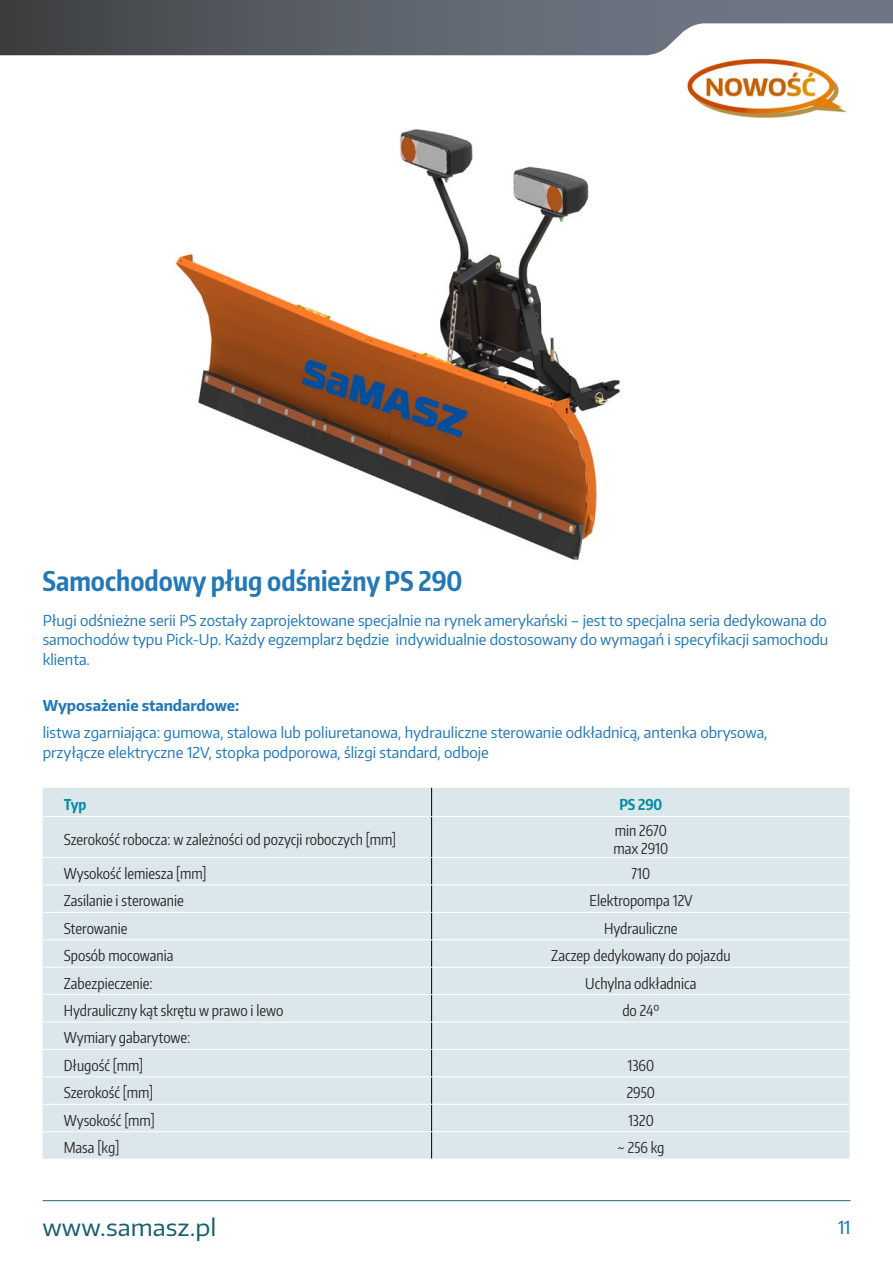
<style>
.page{position:relative;width:893px;height:1263px;background:#fff}
.page>*{position:absolute;margin:0;border:0;box-sizing:border-box;transform-origin:0 0}
.t1{font:700 27.15px "Encode Sans Compressed";color:#2478b6}
.t2{font:23.25px "Encode Sans Wide";color:#1b606f}
.t3{font:500 18px "Encode Sans Compressed";color:#2478b6}
.t4{font:15px/19.5px "Encode Sans Narrow";color:#2478b6;text-align:justify}
.t5{font:15px/18px "Encode Sans Compressed";color:#282827}
.t6{font:700 15px "Encode Sans Narrow";color:#2478b6}
.t7{font:700 15px "Encode Sans Compressed";color:#008ca2}
</style>
<div class="page">
<img style="left:687px;top:58px;width:160px;height:60px">
<div style="left:43px;top:788px;width:807px;height:371px;background:#dce7ec"></div>
<svg style="left:431px;top:788px;width:1px;height:28px"></svg>
<hr style="left:431px;top:817px;width:1px;height:40px;background:#000">
<svg style="left:431px;top:858px;width:1px;height:301px"></svg>
<hr style="left:43px;top:816px;width:389px;height:1px;background:#fff">
<hr style="left:432px;top:816px;width:418px;height:1px;background:#fff">
<hr style="left:43px;top:857px;width:389px;height:1px;background:#fff">
<hr style="left:432px;top:857px;width:418px;height:1px;background:#fff">
<hr style="left:43px;top:885px;width:389px;height:1px;background:#fff">
<hr style="left:432px;top:885px;width:418px;height:1px;background:#fff">
<hr style="left:43px;top:912px;width:389px;height:1px;background:#fff">
<hr style="left:432px;top:912px;width:418px;height:1px;background:#fff">
<hr style="left:43px;top:939px;width:389px;height:1px;background:#fff">
<hr style="left:432px;top:939px;width:418px;height:1px;background:#fff">
<hr style="left:43px;top:967px;width:389px;height:1px;background:#fff">
<hr style="left:432px;top:967px;width:418px;height:1px;background:#fff">
<hr style="left:43px;top:994px;width:389px;height:1px;background:#fff">
<hr style="left:432px;top:994px;width:418px;height:1px;background:#fff">
<hr style="left:43px;top:1022px;width:389px;height:1px;background:#fff">
<hr style="left:432px;top:1022px;width:418px;height:1px;background:#fff">
<hr style="left:43px;top:1049px;width:389px;height:1px;background:#fff">
<hr style="left:432px;top:1049px;width:418px;height:1px;background:#fff">
<hr style="left:43px;top:1076px;width:389px;height:1px;background:#fff">
<hr style="left:432px;top:1076px;width:418px;height:1px;background:#fff">
<hr style="left:43px;top:1104px;width:389px;height:1px;background:#fff">
<hr style="left:432px;top:1104px;width:418px;height:1px;background:#fff">
<hr style="left:43px;top:1131px;width:389px;height:1px;background:#fff">
<hr style="left:432px;top:1131px;width:418px;height:1px;background:#fff">
<img style="left:175px;top:129px;width:446px;height:432px">
<svg style="left:0;top:0;width:893px;height:55px"></svg>
<hr style="left:43px;top:1200px;width:807px;height:1px;background:#1b606f">
<h1 class="t1" style="left:43px;top:563px;width:422px">Samochodowy pług odśnieżny PS 290</h1>
<p class="t4" style="left:43px;top:610px;width:787px">Pługi odśnieżne serii PS zostały zaprojektowane specjalnie na rynek amerykański – jest to specjalna seria dedykowana do samochodów typu Pick-Up. Każdy egzemplarz będzie indywidualnie dostosowany do wymagań i specyfikacji samochodu klienta.</p>
<p class="t6" style="left:43px;top:696px;width:198px">Wyposażenie standardowe:</p>
<p class="t4" style="left:43px;top:723px;width:726px">listwa zgarniająca: gumowa, stalowa lub poliuretanowa, hydrauliczne sterowanie odkładnicą, antenka obrysowa, przyłącze elektryczne 12V, stopka podporowa, ślizgi standard, odboje</p>
<p class="t7" style="left:64px;top:794px;width:24px">Typ</p>
<p class="t7" style="left:619px;top:794px;width:45px">PS 290</p>
<p class="t5" style="left:64px;top:830px;width:334px">Szerokość robocza: w zależności od pozycji roboczych [mm]</p>
<p class="t5" style="left:613px;top:821px;width:56px">min 2670 max 2910</p>
<p class="t5" style="left:64px;top:864px;width:144px">Wysokość lemiesza [mm]</p>
<p class="t5" style="left:632px;top:864px;width:20px">710</p>
<p class="t5" style="left:64px;top:891px;width:122px">Zasilanie i sterowanie</p>
<p class="t5" style="left:589px;top:891px;width:105px">Elektropompa 12V</p>
<p class="t5" style="left:64px;top:919px;width:65px">Sterowanie</p>
<p class="t5" style="left:604px;top:919px;width:75px">Hydrauliczne</p>
<p class="t5" style="left:64px;top:946px;width:111px">Sposób mocowania</p>
<p class="t5" style="left:551px;top:946px;width:181px">Zaczep dedykowany do pojazdu</p>
<p class="t5" style="left:64px;top:973px;width:90px">Zabezpieczenie:</p>
<p class="t5" style="left:585px;top:973px;width:113px">Uchylna odkładnica</p>
<p class="t5" style="left:64px;top:1001px;width:221px">Hydrauliczny kąt skrętu w prawo i lewo</p>
<p class="t5" style="left:622px;top:1001px;width:39px">do 24º</p>
<p class="t5" style="left:64px;top:1024px;width:128px;line-height:27.5px">Wymiary gabarytowe:<br>Długość [mm]</p>
<p class="t5" style="left:627px;top:1056px;width:28px">1360</p>
<p class="t5" style="left:64px;top:1083px;width:91px">Szerokość [mm]</p>
<p class="t5" style="left:627px;top:1083px;width:30px">2950</p>
<p class="t5" style="left:64px;top:1110px;width:92px">Wysokość [mm]</p>
<p class="t5" style="left:628px;top:1110px;width:27px">1320</p>
<p class="t5" style="left:64px;top:1138px;width:57px">Masa [kg]</p>
<p class="t5" style="left:617px;top:1138px;width:49px">~ 256 kg</p>
<h2 class="t2" style="left:43px;top:1212px;width:176px">www.samasz.pl</h2>
<p class="t3" style="left:838px;top:1216px;width:14px">11</p>
</div>
